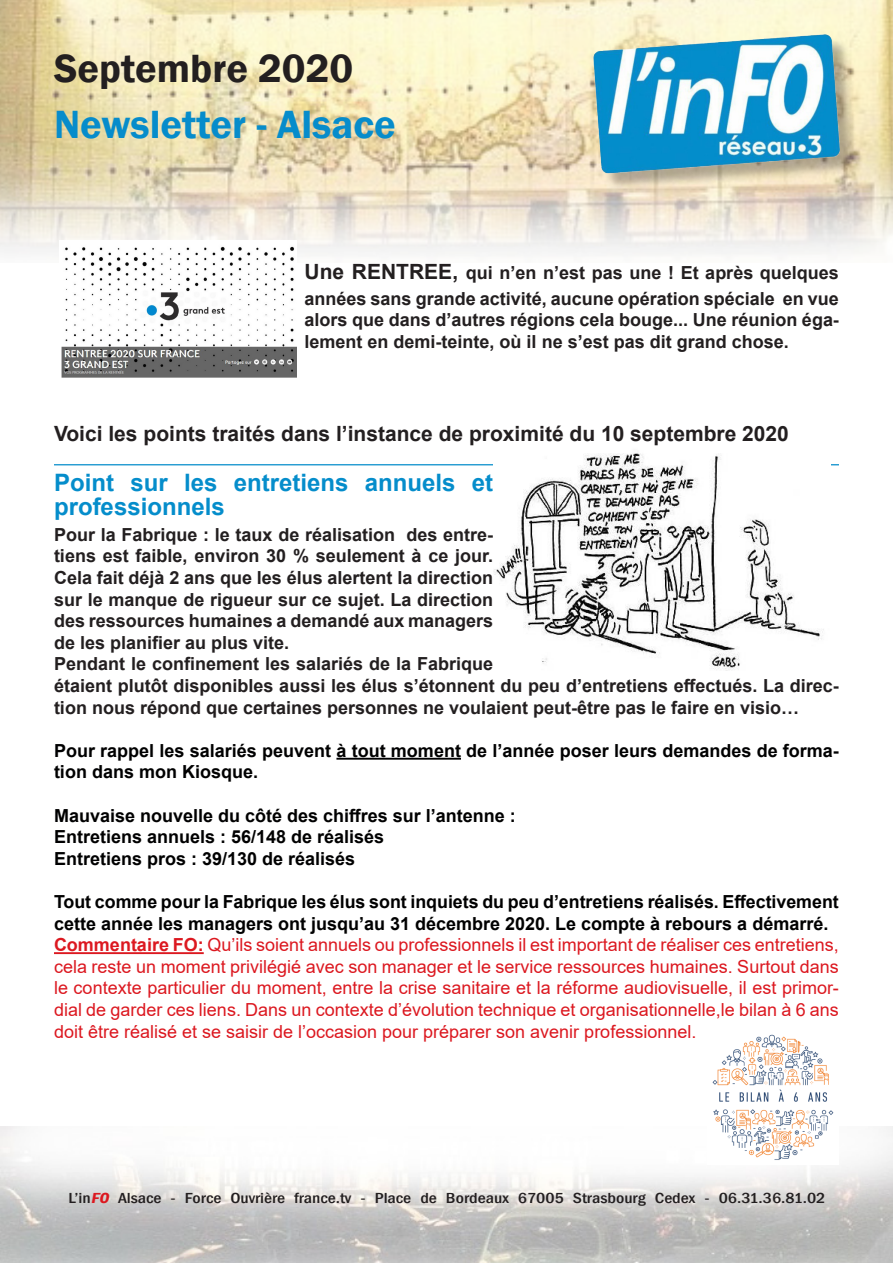
<style>
.page{position:relative;width:893px;height:1263px;background:#fff}
.page>*{position:absolute;margin:0;border:0;box-sizing:border-box;transform-origin:0 0}
.t1{font:600 40.5px "Franklin Gothic";color:#068ccb}
.t2{font:600 40.5px "Franklin Gothic";color:#231f20}
.TITRE{font:700 24px/24px "Arial";color:#058dcb}
.Titre_h1{font:700 21px "Arial";color:#231f20}
.Texte_normal{font:700 18px/21.6px "Arial";color:#231f20}
.Texte_normal-2{font:18px/21.6px "Arial";color:#dc1820;text-align:justify}
.Texte_normal-3{font:700 18px/21.6px "Arial";color:#000001}
.t3{font:500 condensed 15px "Franklin Gothic";color:#231f20;scale:1.2 1}
.s1{font-size:21px}
.s2{font-weight:700}
.s3{font-weight:600;font-style:italic;color:#dc1820}
</style>
<div class="page">
<img style="left:1px;top:0;width:892px;height:255px">
<img style="left:1px;top:1126px;width:892px;height:137px">
<div style="left:596px;top:37px;width:262px;height:154px;background:#231f20;opacity:.33"></div>
<img style="left:590px;top:31px;width:261px;height:147px">
<hr style="left:54px;top:464px;width:785px;height:1px;background:#058dcb">
<hr style="left:336px;top:758px;width:125px;height:2px;background:#000001">
<hr style="left:54px;top:952px;width:150px;height:2px;background:#dc1820">
<img style="left:60px;top:240px;width:236px;height:138px">
<img style="left:493px;top:453px;width:338px;height:217px">
<img style="left:708px;top:1034px;width:131px;height:130px">
<h1 class="t2" style="left:54px;top:44px;width:301px">Septembre 2020</h1>
<h1 class="t1" style="left:54px;top:99px;width:343px">Newsletter - Alsace</h1>
<p class="Texte_normal" style="left:305px;top:261px;width:536px;line-height:25.2px"><span class="s1">Une RENTREE,</span> qui n’en n’est pas une ! Et après quelques années sans grande activité, aucune opération spéciale en vue</p>
<p class="Texte_normal" style="left:305px;top:309px;width:536px">alors que dans d’autres régions cela bouge... Une réunion éga&shy;lement en demi-teinte, où il ne s’est pas dit grand chose.</p>
<h1 class="Titre_h1" style="left:54px;top:419px;width:736px">Voici les points traités dans l’instance de proximité du 10 septembre 2020</h1>
<p class="TITRE" style="left:54px;top:471px;width:441px">Point sur les entretiens annuels et professionnels</p>
<p class="Texte_normal" style="left:54px;top:524px;width:441px;text-align:justify">Pour la Fabrique : le taux de réalisation des entre&shy;tiens est faible, environ 30 % seulement à ce jour.<br>Cela fait déjà 2 ans que les élus alertent la direction sur le manque de rigueur sur ce sujet. La direction des ressources humaines a demandé aux managers de les planifier au plus vite.</p>
<p class="Texte_normal" style="left:54px;top:653px;width:786px">Pendant le confinement les salariés de la Fabrique<br>étaient plutôt disponibles aussi les élus s’étonnent du peu d’entretiens effectués. La direc&shy;tion nous répond que certaines personnes ne voulaient peut-être pas le faire en visio…</p>
<p class="Texte_normal-3" style="left:54px;top:740px;width:786px">Pour rappel les salariés peuvent à tout moment de l’année poser leurs demandes de forma&shy;tion dans mon Kiosque.</p>
<p class="Texte_normal-3" style="left:54px;top:805px;width:463px">Mauvaise nouvelle du côté des chiffres sur l’antenne :</p>
<p class="Texte_normal-3" style="left:54px;top:826px;width:332px">Entretiens annuels : 56/148 de réalisés</p>
<p class="Texte_normal-3" style="left:54px;top:848px;width:303px">Entretiens pros : 39/130 de réalisés</p>
<p class="Texte_normal-3" style="left:54px;top:891px;width:786px">Tout comme pour la Fabrique les élus sont inquiets du peu d’entretiens réalisés. Effectivement cette année les managers ont jusqu’au 31 décembre 2020. Le compte à rebours a démarré.</p>
<p class="Texte_normal-2" style="left:54px;top:934px;width:786px"><span class="s2">Commentaire FO:</span> Qu’ils soient annuels ou professionnels il est important de réaliser ces entretiens, cela reste un moment privilégié avec son manager et le service ressources humaines. Surtout dans le contexte particulier du moment, entre la crise sanitaire et la réforme audiovisuelle, il est primor&shy;dial de garder ces liens. Dans un contexte d’évolution technique et organisationnelle,le bilan à 6 ans doit être réalisé et se saisir de l’occasion pour préparer son avenir professionnel.</p>
<p class="t3" style="left:69px;top:1188px;width:632px">L’in<span class="s3">FO</span> Alsace - Force Ouvrière france.tv - Place de Bordeaux 67005 Strasbourg Cedex - 06.31.36.81.02</p>
</div>
